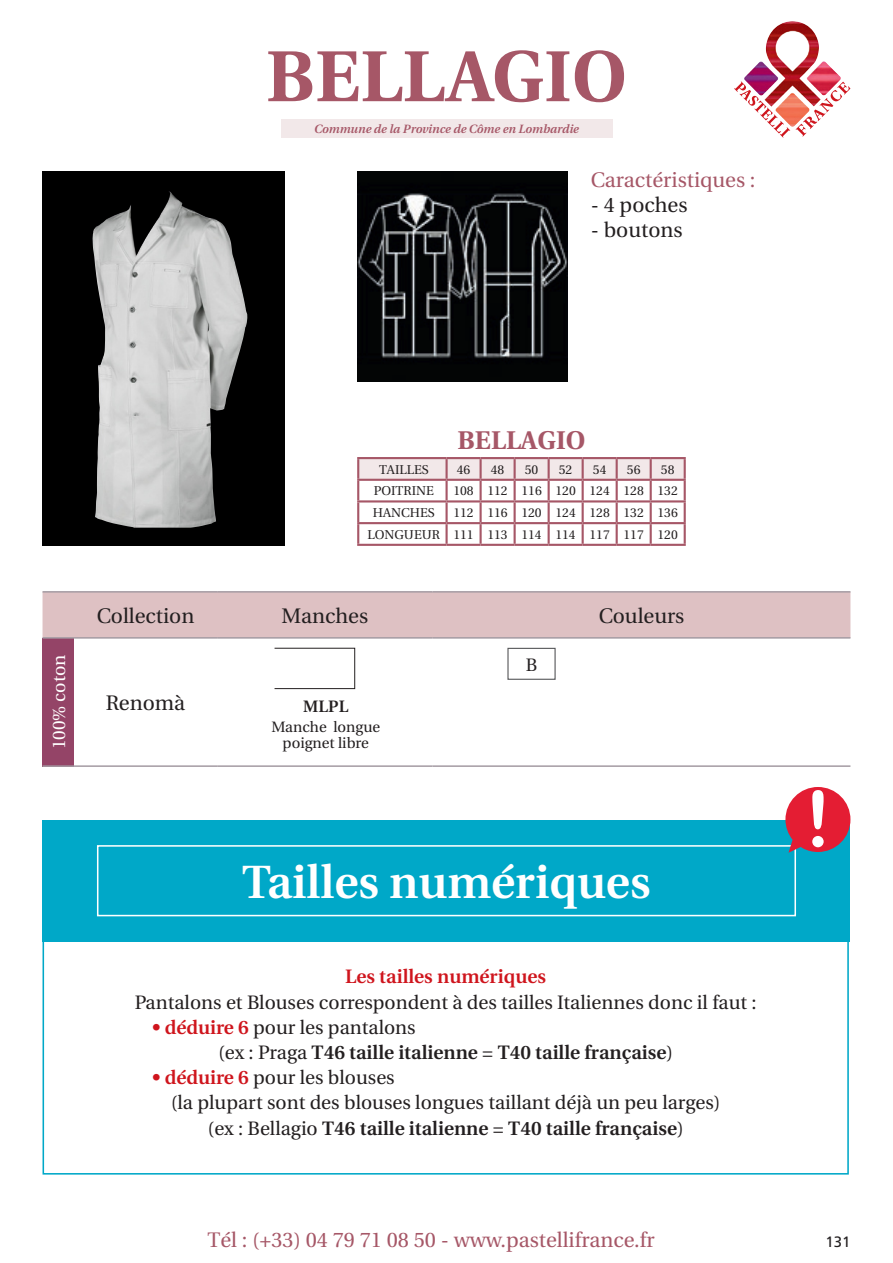
<style>
.page{position:relative;width:893px;height:1263px;background:#fff}
.page>*{position:absolute;margin:0;border:0;box-sizing:border-box;transform-origin:0 0}
.t1{font:700 72px "Utopia";color:#a65767}
.t2{font:600 46.5px "Utopia";color:#fff}
.t3{font:700 25.65px "Utopia";color:#a65767}
.t4{font:21px "Utopia";color:#a65767}
.t5{font:21px "Utopia";color:#231f20}
.t6{font:19.35px "Utopia";color:#231f20}
.t7{font:600 19.35px/25.2px "Utopia";color:#231f20}
.t8{font:600 19.35px "Utopia";color:#cf151d}
.t9{font:18px "Utopia";color:#fff}
.t10{font:18px "Utopia";color:#231f20}
.t11{font:600 16.5px "Utopia";color:#231f20}
.t12{font:15px/16.5px "Utopia";color:#231f20;text-align:center}
.t13{font:15px "Frutiger";color:#231f20}
.t14{font:12.75px/21.8px "Utopia";color:#231f20;text-align:right}
.t15{font:italic 600 12px "Utopia";color:#a65767}
.s1{color:#cf151d}
.s2{font-weight:400}
.s3{font-weight:600;color:#cf151d}
</style>
<div class="page">
<div style="left:281px;top:119px;width:331px;height:19px;background:#f2e8e9"></div>
<div style="left:43px;top:593px;width:807px;height:44px;background:#dec1c3"></div>
<div style="left:43px;top:638px;width:31px;height:128px;background:#944467"></div>
<hr style="left:43px;top:591px;width:31px;height:2px;background:#a49ba3">
<hr style="left:74px;top:591px;width:143px;height:2px;background:#a49ba3">
<hr style="left:217px;top:591px;width:216px;height:2px;background:#a49ba3">
<hr style="left:433px;top:591px;width:417px;height:2px;background:#a49ba3">
<hr style="left:43px;top:637px;width:31px;height:2px;background:#a49ba3">
<hr style="left:74px;top:637px;width:143px;height:2px;background:#a49ba3">
<hr style="left:217px;top:637px;width:216px;height:2px;background:#a49ba3">
<hr style="left:433px;top:637px;width:417px;height:2px;background:#a49ba3">
<hr style="left:43px;top:765px;width:31px;height:2px;background:#a49ba3">
<hr style="left:74px;top:765px;width:143px;height:2px;background:#a49ba3">
<hr style="left:217px;top:765px;width:216px;height:2px;background:#a49ba3">
<hr style="left:433px;top:765px;width:417px;height:2px;background:#a49ba3">
<div style="left:43px;top:171px;width:242px;height:374px;background:#000"></div>
<img style="left:92px;top:191px;width:156px;height:337px">
<img style="left:357px;top:171px;width:210px;height:210px">
<div style="left:507px;top:648px;width:49px;height:32px;border:1px solid #57585a"></div>
<div style="left:274px;top:648px;width:81px;height:41px;border:1px solid #231f20"></div>
<hr style="left:357px;top:457px;width:90px;height:2px;background:#a65767">
<hr style="left:447px;top:457px;width:34px;height:2px;background:#a65767">
<hr style="left:481px;top:457px;width:34px;height:2px;background:#a65767">
<hr style="left:515px;top:457px;width:34px;height:2px;background:#a65767">
<hr style="left:549px;top:457px;width:34px;height:2px;background:#a65767">
<hr style="left:583px;top:457px;width:34px;height:2px;background:#a65767">
<hr style="left:617px;top:457px;width:34px;height:2px;background:#a65767">
<hr style="left:651px;top:457px;width:35px;height:2px;background:#a65767">
<svg style="left:357px;top:458px;width:329px;height:86px"></svg>
<hr style="left:357px;top:500px;width:90px;height:2px;background:#a65767">
<hr style="left:357px;top:502px;width:2px;height:20px;background:#a65767">
<hr style="left:447px;top:500px;width:34px;height:2px;background:#a65767">
<hr style="left:445px;top:502px;width:3px;height:20px;background:#a65767">
<hr style="left:481px;top:500px;width:34px;height:2px;background:#a65767">
<hr style="left:480px;top:502px;width:2px;height:20px;background:#a65767">
<hr style="left:515px;top:500px;width:34px;height:2px;background:#a65767">
<hr style="left:514px;top:502px;width:2px;height:20px;background:#a65767">
<hr style="left:549px;top:500px;width:34px;height:2px;background:#a65767">
<hr style="left:548px;top:502px;width:2px;height:20px;background:#a65767">
<hr style="left:583px;top:500px;width:34px;height:2px;background:#a65767">
<hr style="left:582px;top:502px;width:2px;height:20px;background:#a65767">
<hr style="left:617px;top:500px;width:34px;height:2px;background:#a65767">
<hr style="left:616px;top:502px;width:2px;height:20px;background:#a65767">
<hr style="left:651px;top:500px;width:35px;height:2px;background:#a65767">
<hr style="left:650px;top:502px;width:2px;height:20px;background:#a65767">
<hr style="left:684px;top:502px;width:2px;height:20px;background:#a65767">
<hr style="left:357px;top:522px;width:90px;height:2px;background:#a65767">
<hr style="left:357px;top:524px;width:2px;height:20px;background:#a65767">
<hr style="left:447px;top:522px;width:34px;height:2px;background:#a65767">
<hr style="left:445px;top:524px;width:3px;height:20px;background:#a65767">
<hr style="left:481px;top:522px;width:34px;height:2px;background:#a65767">
<hr style="left:480px;top:524px;width:2px;height:20px;background:#a65767">
<hr style="left:515px;top:522px;width:34px;height:2px;background:#a65767">
<hr style="left:514px;top:524px;width:2px;height:20px;background:#a65767">
<hr style="left:549px;top:522px;width:34px;height:2px;background:#a65767">
<hr style="left:548px;top:524px;width:2px;height:20px;background:#a65767">
<hr style="left:583px;top:522px;width:34px;height:2px;background:#a65767">
<hr style="left:582px;top:524px;width:2px;height:20px;background:#a65767">
<hr style="left:617px;top:522px;width:34px;height:2px;background:#a65767">
<hr style="left:616px;top:524px;width:2px;height:20px;background:#a65767">
<hr style="left:651px;top:522px;width:35px;height:2px;background:#a65767">
<hr style="left:650px;top:524px;width:2px;height:20px;background:#a65767">
<hr style="left:684px;top:524px;width:2px;height:20px;background:#a65767">
<hr style="left:357px;top:544px;width:90px;height:2px;background:#a65767">
<hr style="left:447px;top:544px;width:34px;height:2px;background:#a65767">
<hr style="left:481px;top:544px;width:34px;height:2px;background:#a65767">
<hr style="left:515px;top:544px;width:34px;height:2px;background:#a65767">
<hr style="left:549px;top:544px;width:34px;height:2px;background:#a65767">
<hr style="left:583px;top:544px;width:34px;height:2px;background:#a65767">
<hr style="left:617px;top:544px;width:34px;height:2px;background:#a65767">
<hr style="left:651px;top:544px;width:35px;height:2px;background:#a65767">
<div style="left:43px;top:820px;width:807px;height:121px;background:#00a8c8"></div>
<div style="left:97px;top:845px;width:699px;height:71px;border:2px solid #fff"></div>
<svg style="left:785px;top:787px;width:65px;height:66px"></svg>
<img style="left:744px;top:21px;width:97px;height:106px">
<svg style="left:734px;top:81px;width:56px;height:57px"></svg>
<svg style="left:796px;top:82px;width:54px;height:55px"></svg>
<h1 class="t1" style="left:266px;top:35px;width:363px">BELLAGIO</h1>
<p class="t15" style="left:314px;top:122px;width:266px">Commune de la Province de Côme en Lombardie</p>
<p class="t4" style="left:591px;top:168px;width:166px">Caractéristiques :</p>
<p class="t5" style="left:591px;top:193px;width:98px">- 4 poches</p>
<p class="t5" style="left:591px;top:218px;width:93px">- boutons</p>
<p class="t9" style="left:49px;top:749px;width:96px;rotate:-90deg">100% coton</p>
<h3 class="t3" style="left:457px;top:425px;width:130px">BELLAGIO</h3>
<p class="t14" style="left:379px;top:459px;width:51px">TAILLES</p>
<p class="t14" style="left:457px;top:459px;width:15px">46</p>
<p class="t14" style="left:491px;top:459px;width:15px">48</p>
<p class="t14" style="left:525px;top:459px;width:15px">50</p>
<p class="t14" style="left:559px;top:459px;width:15px">52</p>
<p class="t14" style="left:593px;top:459px;width:15px">54</p>
<p class="t14" style="left:627px;top:459px;width:15px">56</p>
<p class="t14" style="left:661px;top:459px;width:15px">58</p>
<p class="t14" style="left:374px;top:480px;width:62px">POITRINE</p>
<p class="t14" style="left:453px;top:480px;width:226px">108 112 116 120 124 128 132</p>
<p class="t14" style="left:373px;top:502px;width:63px">HANCHES</p>
<p class="t14" style="left:367px;top:502px;width:312px">112 116 120 124 128 132 136<br>LONGUEUR 111 113 114 114 117 117 120</p>
<p class="t5" style="left:97px;top:604px;width:99px">Collection</p>
<p class="t5" style="left:282px;top:604px;width:88px">Manches</p>
<p class="t5" style="left:599px;top:604px;width:87px">Couleurs</p>
<p class="t5" style="left:106px;top:691px;width:81px">Renomà</p>
<p class="t11" style="left:303px;top:697px;width:46px">MLPL</p>
<p class="t12" style="left:271px;top:719px;width:110px">Manche longue poignet libre</p>
<p class="t10" style="left:526px;top:654px;width:13px">B</p>
<h2 class="t2" style="left:242px;top:856px;width:410px">Tailles numériques</h2>
<p class="t8" style="left:345px;top:966px;width:202px">Les tailles numériques</p>
<p class="t6" style="left:135px;top:991px;width:623px">Pantalons et Blouses correspondent à des tailles Italiennes donc il faut :</p>
<p class="t7" style="left:218px;top:1015px;width:457px;text-indent:-66px"><span class="s1">• déduire 6</span> <span class="s2">pour les pantalons<br>(ex : Praga</span> T46 taille italienne <span class="s2">=</span> T40 taille française<span class="s2">)</span></p>
<p class="t6" style="left:152px;top:1067px;width:244px"><span class="s3">• déduire 6</span> pour les blouses</p>
<p class="t6" style="left:171px;top:1092px;width:551px">(la plupart sont des blouses longues taillant déjà un peu larges)</p>
<p class="t7" style="left:208px;top:1116px;width:478px"><span class="s2">(ex : Bellagio</span> T46 taille italienne <span class="s2">=</span> T40 taille française<span class="s2">)</span></p>
<p class="t4" style="left:207px;top:1228px;width:449px">Tél : (+33) 04 79 71 08 50 - www.pastellifrance.fr</p>
<p class="t13" style="left:825px;top:1233px;width:27px">131</p>
</div>
